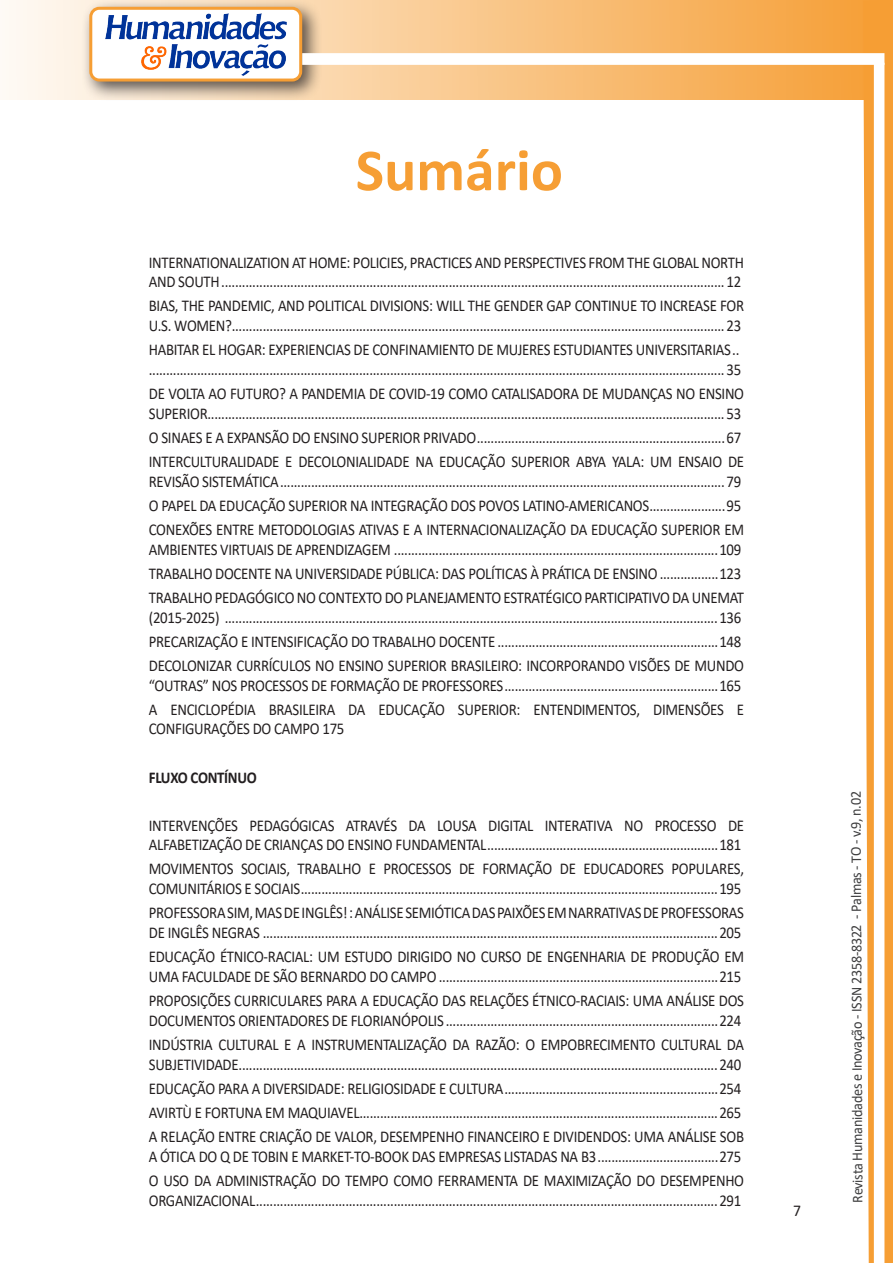
<style>
.page{position:relative;width:893px;height:1263px;background:#fff}
.page>*{position:absolute;margin:0;border:0;box-sizing:border-box;transform-origin:0 0}
.t1{font:700 60px "Calibri";color:#f69e34}
.texto{font:16.5px/19.8px "Calibri";letter-spacing:-.02em;color:#231f20;scale:.9 1}
.texto-2{font:700 16.5px "Calibri";letter-spacing:-.02em;color:#231f20;scale:.9 1}
.texto-3{font:16.5px "Calibri";letter-spacing:-.02em;color:#231f20;scale:.95 1}
.t2{font:15px "Calibri";letter-spacing:-.025em;color:#3e3e3f;scale:.95 1}
</style>
<div class="page">
<svg style="left:5px;top:0;width:858px;height:100px;background:#f9c484"></svg>
<div style="left:81px;top:0;width:241px;height:102px;background:#231f20;opacity:.75"></div>
<div style="left:91px;top:8px;width:210px;height:72px;background:#fff;border-radius:9px"></div>
<div style="left:89px;top:7px;width:213px;height:75px;border:3px solid #f69e34;border-radius:9px"></div>
<div style="left:302px;top:53px;width:582px;height:12px;background:#fff;border:2px solid #fff"></div>
<svg style="left:863px;top:0;width:30px;height:1263px"></svg>
<img style="left:105px;top:13px;width:181px;height:62px">
<p class="t1" style="left:356px;top:128px;width:209px">Sumário</p>
<p class="texto" style="left:149px;top:252px;width:663px">INTERNATIONALIZATION AT HOME: POLICIES, PRACTICES AND PERSPECTIVES FROM THE GLOBAL NORTH<br>AND SOUTH.................................................................................................................................................. 12</p>
<p class="texto" style="left:149px;top:296px;width:663px">BIAS, THE PANDEMIC, AND POLITICAL DIVISIONS: WILL THE GENDER GAP CONTINUE TO INCREASE FOR<br>U.S. WOMEN?............................................................................................................................................... 23</p>
<p class="texto" style="left:149px;top:339px;width:660px">HABITAR EL HOGAR: EXPERIENCIAS DE CONFINAMIENTO DE MUJERES ESTUDIANTES UNIVERSITARIAS.. ....................................................................................................................................................................... 35</p>
<p class="texto" style="left:149px;top:383px;width:663px">DE VOLTA AO FUTURO? A PANDEMIA DE COVID-19 COMO CATALISADORA DE MUDANÇAS NO ENSINO<br>SUPERIOR...................................................................................................................................................... 53</p>
<p class="texto" style="left:149px;top:427px;width:660px">O SINAES E A EXPANSÃO DO ENSINO SUPERIOR PRIVADO........................................................................67</p>
<p class="texto" style="left:149px;top:451px;width:663px">INTERCULTURALIDADE E DECOLONIALIDADE NA EDUCAÇÃO SUPERIOR ABYA YALA: UM ENSAIO DE<br>REVISÃO SISTEMÁTICA.................................................................................................................................79</p>
<p class="texto" style="left:149px;top:495px;width:660px">O PAPEL DA EDUCAÇÃO SUPERIOR NA INTEGRAÇÃO DOS POVOS LATINO-AMERICANOS......................95</p>
<p class="texto" style="left:149px;top:519px;width:663px">CONEXÕES ENTRE METODOLOGIAS ATIVAS E A INTERNACIONALIZAÇÃO DA EDUCAÇÃO SUPERIOR EM<br>AMBIENTES VIRTUAIS DE APRENDIZAGEM ..............................................................................................109</p>
<p class="texto" style="left:149px;top:563px;width:660px">TRABALHO DOCENTE NA UNIVERSIDADE PÚBLICA: DAS POLÍTICAS À PRÁTICA DE ENSINO.................123</p>
<p class="texto" style="left:149px;top:587px;width:663px">TRABALHO PEDAGÓGICO NO CONTEXTO DO PLANEJAMENTO ESTRATÉGICO PARTICIPATIVO DA UNEMAT (2015-2025) ...............................................................................................................................................136</p>
<p class="texto" style="left:149px;top:631px;width:660px">PRECARIZAÇÃO E INTENSIFICAÇÃO DO TRABALHO DOCENTE ................................................................148</p>
<p class="texto" style="left:149px;top:655px;width:663px">DECOLONIZAR CURRÍCULOS NO ENSINO SUPERIOR BRASILEIRO: INCORPORANDO VISÕES DE MUNDO “OUTRAS” NOS PROCESSOS DE FORMAÇÃO DE PROFESSORES..............................................................165</p>
<p class="texto" style="left:149px;top:699px;width:663px">A ENCICLOPÉDIA BRASILEIRA DA EDUCAÇÃO SUPERIOR: ENTENDIMENTOS, DIMENSÕES E<br>CONFIGURAÇÕES DO CAMPO 175</p>
<p class="texto-2" style="left:149px;top:765px;width:122px">FLUXO CONTÍNUO</p>
<p class="texto" style="left:149px;top:815px;width:663px">INTERVENÇÕES PEDAGÓGICAS ATRAVÉS DA LOUSA DIGITAL INTERATIVA NO PROCESSO DE<br>ALFABETIZAÇÃO DE CRIANÇAS DO ENSINO FUNDAMENTAL...................................................................181</p>
<p class="texto" style="left:149px;top:859px;width:663px">MOVIMENTOS SOCIAIS, TRABALHO E PROCESSOS DE FORMAÇÃO DE EDUCADORES POPULARES,<br>COMUNITÁRIOS E SOCIAIS.........................................................................................................................195</p>
<p class="texto" style="left:149px;top:902px;width:663px">PROFESSORA SIM, MAS DE INGLÊS! : ANÁLISE SEMIÓTICA DAS PAIXÕES EM NARRATIVAS DE PROFESSORAS<br>DE INGLÊS NEGRAS ....................................................................................................................................205</p>
<p class="texto" style="left:149px;top:946px;width:663px">EDUCAÇÃO ÉTNICO-RACIAL: UM ESTUDO DIRIGIDO NO CURSO DE ENGENHARIA DE PRODUÇÃO EM<br>UMA FACULDADE DE SÃO BERNARDO DO CAMPO .................................................................................215</p>
<p class="texto" style="left:149px;top:990px;width:663px">PROPOSIÇÕES CURRICULARES PARA A EDUCAÇÃO DAS RELAÇÕES ÉTNICO-RACIAIS: UMA ANÁLISE DOS<br>DOCUMENTOS ORIENTADORES DE FLORIANÓPOLIS ...............................................................................224</p>
<p class="texto" style="left:149px;top:1034px;width:663px">INDÚSTRIA CULTURAL E A INSTRUMENTALIZAÇÃO DA RAZÃO: O EMPOBRECIMENTO CULTURAL DA<br>SUBJETIVIDADE...........................................................................................................................................240</p>
<p class="texto" style="left:149px;top:1078px;width:660px">EDUCAÇÃO PARA A DIVERSIDADE: RELIGIOSIDADE E CULTURA..............................................................254</p>
<p class="texto" style="left:149px;top:1102px;width:660px">AVIRTÙ E FORTUNA EM MAQUIAVEL........................................................................................................265</p>
<p class="texto" style="left:149px;top:1126px;width:663px">A RELAÇÃO ENTRE CRIAÇÃO DE VALOR, DESEMPENHO FINANCEIRO E DIVIDENDOS: UMA ANÁLISE SOB<br>A ÓTICA DO Q DE TOBIN E MARKET-TO-BOOK DAS EMPRESAS LISTADAS NA B3...................................275</p>
<p class="texto" style="left:149px;top:1170px;width:663px">O USO DA ADMINISTRAÇÃO DO TEMPO COMO FERRAMENTA DE MAXIMIZAÇÃO DO DESEMPENHO<br>ORGANIZACIONAL......................................................................................................................................291</p>
<p class="texto-3" style="left:793px;top:1199px;width:10px">7</p>
<p class="t2" style="left:846px;top:1203px;width:435px;rotate:-90deg">Revista Humanidades e Inovação - ISSN 2358-8322 - Palmas - TO - v.9, n.02</p>
</div>
